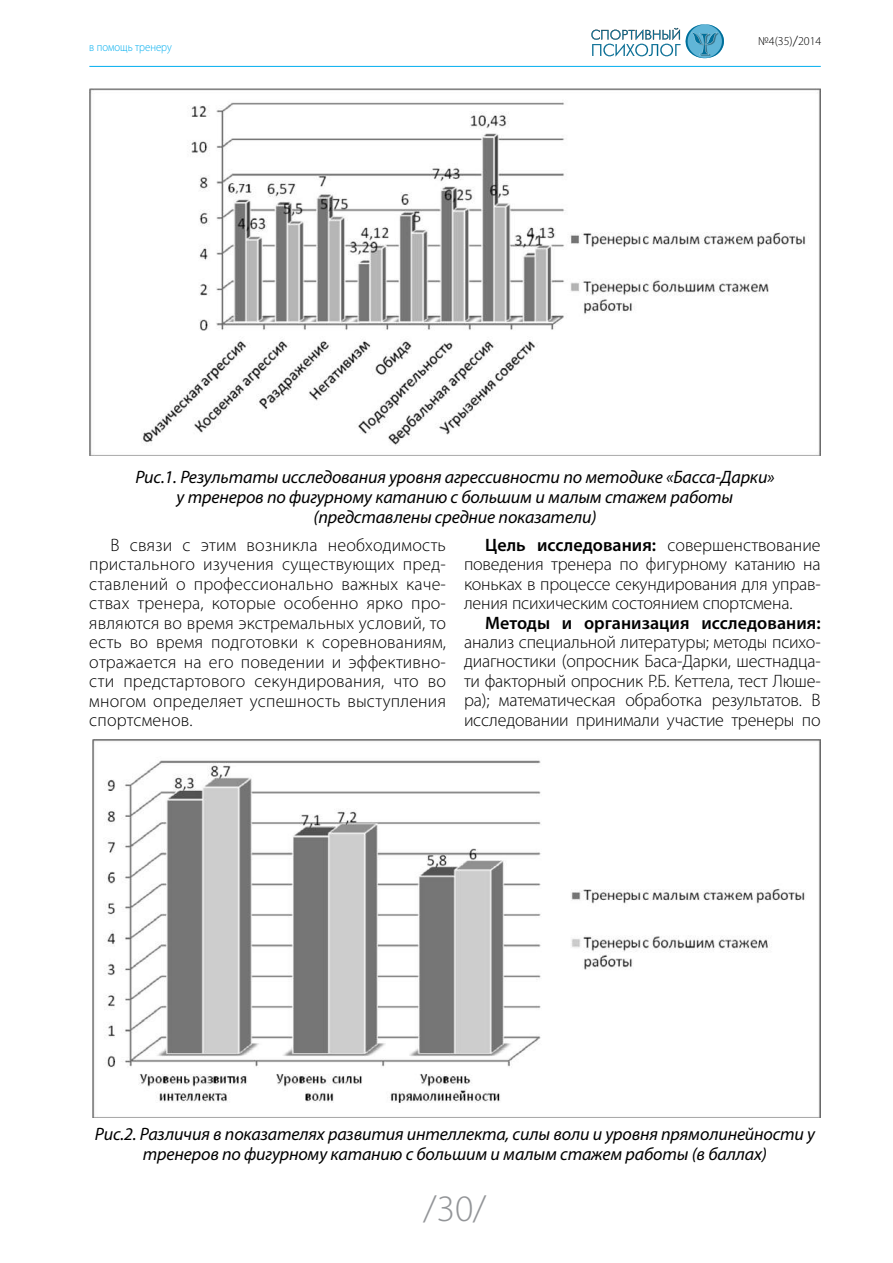
<style>
.page{position:relative;width:893px;height:1263px;background:#fff}
.page>*{position:absolute;margin:0;border:0;box-sizing:border-box;transform-origin:0 0}
.t1{font:300 37.5px "Myriad Pro";color:#939598}
.t2{font:300 18px/19.5px "Myriad Pro";letter-spacing:-.01em;color:#000;text-align:justify}
.t3{font:italic 18px/19.8px "Myriad Pro";letter-spacing:-.01em;color:#000;text-align:center}
.t4{font:600 18px "Myriad Pro";color:#000}
.t5{font:300 12px "Myriad Pro";color:#00aeef;scale:.9 1}
.t6{font:300 12px "Myriad Pro";color:#000}
.s1{font-size:15px}
.s2{font-weight:600}
</style>
<div class="page">
<hr style="left:89px;top:66px;width:732px;height:1px;background:#00aeef">
<svg style="left:591px;top:24px;width:133px;height:35px"></svg>
<img style="left:89px;top:89px;width:732px;height:367px">
<img style="left:93px;top:740px;width:728px;height:377px">
<p class="t5" style="left:89px;top:40px;width:93px">в помощь тренеру</p>
<p class="t6" style="left:758px;top:33px;width:65px">№4(35)<span class="s1">/</span>2014</p>
<p class="t3" style="left:135px;top:467px;width:641px">Рис.1. Результаты исследования уровня агрессивности по методике «Басса-Дарки» у тренеров по фигурному катанию с большим и малым стажем работы (представлены средние показатели)</p>
<p class="t2" style="left:89px;top:535px;width:358px;text-indent:21px">В связи с этим возникла необходимость пристального изучения существующих пред&shy;ставлений о профессионально важных каче&shy;ствах тренера, которые особенно ярко про&shy;являются во время экстремальных условий, то есть во время подготовки к соревнованиям, отражается на его поведении и эффективно&shy;сти предстартового секундирования, что во многом определяет успешность выступления спортсменов.</p>
<p class="t2" style="left:464px;top:535px;width:358px;text-indent:21px"><span class="s2">Цель исследования:</span> совершенствование поведения тренера по фигурному катанию на коньках в процессе секундирования для управ&shy;ления психическим состоянием спортсмена.</p>
<p class="t4" style="left:485px;top:611px;width:337px">Методы и организация исследования:</p>
<p class="t2" style="left:464px;top:632px;width:358px">анализ специальной литературы; методы психо&shy;диагностики (опросник Баса-Дарки, шестнадца&shy;ти факторный опросник Р.Б. Кеттела, тест Люше&shy;ра); математическая обработка результатов. В исследовании принимали участие тренеры по</p>
<p class="t3" style="left:95px;top:1124px;width:722px">Рис.2. Различия в показателях развития интеллекта, силы воли и уровня прямолинейности у тренеров по фигурному катанию с большим и малым стажем работы (в баллах)</p>
<h1 class="t1" style="left:423px;top:1185px;width:64px">/30/</h1>
</div>
